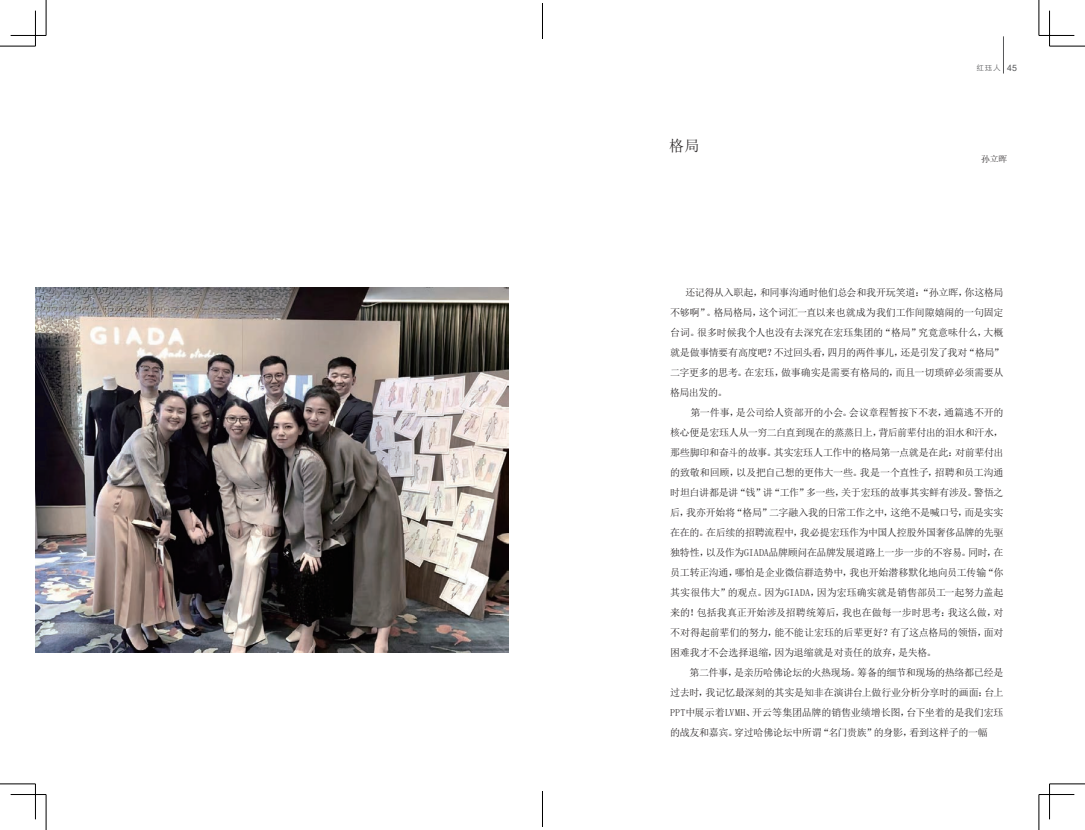
<style>
.page{position:relative;width:1085px;height:830px;background:#fff}
.page>*{position:absolute;margin:0;border:0;box-sizing:border-box;transform-origin:0 0}
.t1{font:15px "Sim Sun";color:#231f20}
.t2{font:10px/20px "Sim Sun";letter-spacing:-.025em;color:#231f20;text-align:justify}
.t3{font:8.75px "Sim Sun";color:#231f20}
.t4{font:8.75px "Arial";color:#57585a}
.t5{font:7.5px "ST Xihei";color:#57585a}
.s1{font-family:"Arial";font-size:8.75px;color:#fff}
</style>
<div class="page">
<hr style="left:1003px;top:36px;width:1px;height:37px;background:#57585a">
<img style="left:35px;top:287px;width:473px;height:365px">
<hr style="left:0;top:46px;width:35px;height:1px;background:#000">
<hr style="left:1049px;top:46px;width:35px;height:1px;background:#000">
<hr style="left:0;top:783px;width:35px;height:1px;background:#000">
<hr style="left:1049px;top:783px;width:35px;height:1px;background:#000">
<hr style="left:46px;top:0;width:1px;height:35px;background:#000">
<hr style="left:46px;top:794px;width:1px;height:35px;background:#000">
<hr style="left:1038px;top:0;width:1px;height:35px;background:#000">
<hr style="left:1038px;top:794px;width:1px;height:35px;background:#000">
<hr style="left:11px;top:35px;width:35px;height:1px;background:#000">
<hr style="left:1038px;top:35px;width:36px;height:1px;background:#000">
<hr style="left:11px;top:793px;width:35px;height:1px;background:#000">
<hr style="left:1038px;top:793px;width:36px;height:1px;background:#000">
<hr style="left:35px;top:11px;width:1px;height:35px;background:#000">
<hr style="left:35px;top:783px;width:1px;height:36px;background:#000">
<hr style="left:1049px;top:11px;width:1px;height:35px;background:#000">
<hr style="left:1049px;top:783px;width:1px;height:36px;background:#000">
<hr style="left:542px;top:3px;width:1px;height:36px;background:#000">
<hr style="left:542px;top:791px;width:1px;height:35px;background:#000">
<h1 class="t1" style="left:669px;top:138px;width:32px">格局</h1>
<p class="t5" style="left:976px;top:62px;width:47px">红珏人 <span class="s1">103</span></p>
<p class="t4" style="left:1007px;top:62px;width:11px">45</p>
<p class="t3" style="left:980px;top:154px;width:28px">孙立晖</p>
<p class="t2" style="left:670px;top:282px;width:335px;text-indent:15px">还记得从入职起，和同事沟通时他们总会和我开玩笑道：“孙立晖，你这格局不够啊”。格局格局，这个词汇一直以来也就成为我们工作间隙嬉闹的一句固定台词。很多时候我个人也没有去深究在宏珏集团的“格局”究竟意味什么，大概就是做事情要有高度吧？不过回头看，四月的两件事儿，还是引发了我对“格局”二字更多的思考。在宏珏，做事确实是需要有格局的，而且一切琐碎必须需要从格局出发的。</p>
<p class="t2" style="left:670px;top:402px;width:335px;text-indent:20px">第一件事，是公司给人资部开的小会。会议章程暂按下不表，通篇逃不开的核心便是宏珏人从一穷二白直到现在的蒸蒸日上，背后前辈付出的泪水和汗水，那些脚印和奋斗的故事。其实宏珏人工作中的格局第一点就是在此：对前辈付出的致敬和回顾，以及把自己想的更伟大一些。我是一个直性子，招聘和员工沟通时坦白讲都是讲“钱”讲“工作”多一些，关于宏珏的故事其实鲜有涉及。警悟之后，我亦开始将“格局”二字融入我的日常工作之中，这绝不是喊口号，而是实实在在的。在后续的招聘流程中，我必提宏珏作为中国人控股外国奢侈品牌的先驱独特性，以及作为GIADA品牌顾问在品牌发展道路上一步一步的不容易。同时，在员工转正沟通，哪怕是企业微信群造势中，我也开始潜移默化地向员工传输“你其实很伟大”的观点。因为GIADA，因为宏珏确实就是销售部员工一起努力盖起来的！包括我真正开始涉及招聘统筹后，我也在做每一步时思考：我这么做，对不对得起前辈们的努力，能不能让宏珏的后辈更好？有了这点格局的领悟，面对困难我才不会选择退缩，因为退缩就是对责任的放弃，是失格。</p>
<p class="t2" style="left:670px;top:662px;width:335px;text-indent:19px">第二件事，是亲历哈佛论坛的火热现场。筹备的细节和现场的热络都已经是过去时，我记忆最深刻的其实是知非在演讲台上做行业分析分享时的画面：台上PPT中展示着LVMH、开云等集团品牌的销售业绩增长图，台下坐着的是我们宏珏的战友和嘉宾。穿过哈佛论坛中所谓“名门贵族”的身影，看到这样子的一幅</p>
</div>
